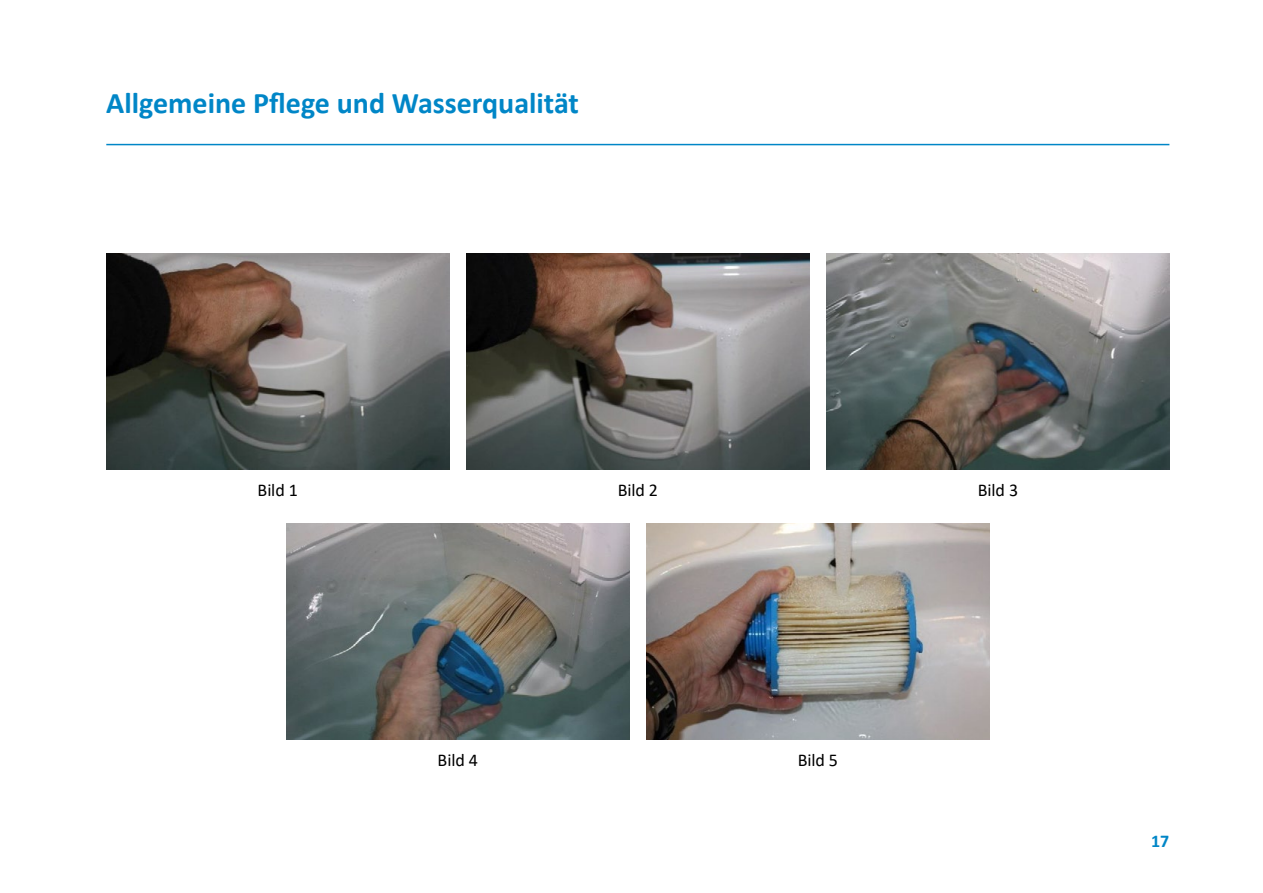
<style>
.page{position:relative;width:1263px;height:893px;background:#fff}
.page>*{position:absolute;margin:0;border:0;box-sizing:border-box;transform-origin:0 0}
.t1{font:700 30px "Calibri";color:#0086c7}
.t2{font:18px "Calibri";letter-spacing:-.005em;color:#000}
.t3{font:700 18px "Calibri";color:#0086c7}
</style>
<div class="page">
<hr style="left:106px;top:144px;width:1063px;height:1px;background:#0086c7">
<img style="left:106px;top:253px;width:343px;height:216px">
<img style="left:466px;top:253px;width:343px;height:216px">
<img style="left:826px;top:253px;width:343px;height:216px">
<img style="left:286px;top:523px;width:343px;height:217px">
<img style="left:646px;top:523px;width:343px;height:216px">
<p class="t1" style="left:106px;top:82px;width:474px">Allgemeine Pflege und Wasserqualität</p>
<p class="t2" style="left:258px;top:477px;width:42px">Bild 1</p>
<p class="t2" style="left:618px;top:477px;width:42px">Bild 2</p>
<p class="t2" style="left:438px;top:747px;width:42px">Bild 4</p>
<p class="t2" style="left:798px;top:747px;width:42px">Bild 5</p>
<p class="t2" style="left:978px;top:477px;width:42px">Bild 3</p>
<p class="t3" style="left:1151px;top:828px;width:20px">17</p>
</div>
